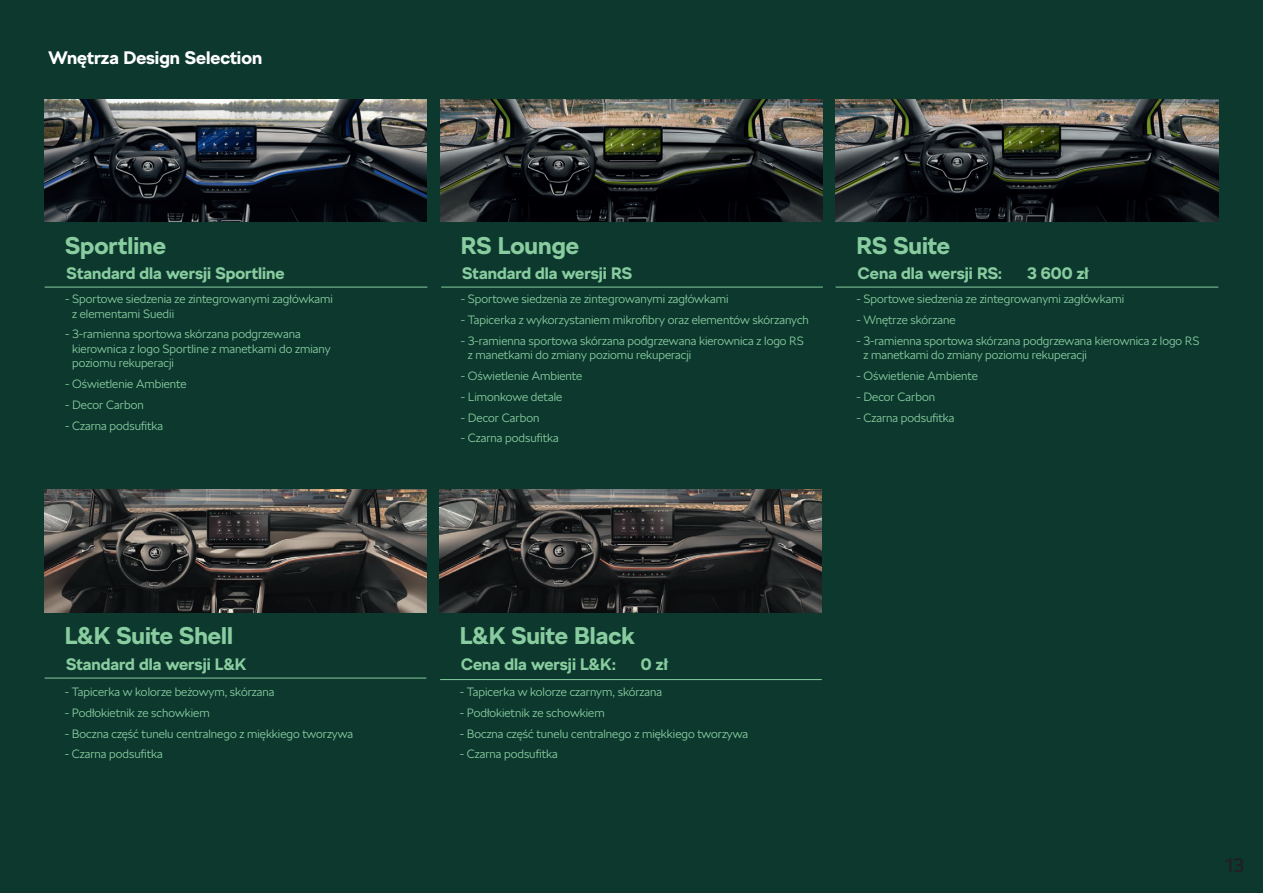
<style>
.page{position:relative;width:1263px;height:893px;background:#0c382e}
.page>*{position:absolute;margin:0;border:0;box-sizing:border-box;transform-origin:0 0}
.t1{font:700 24px "SKODA Next";color:#88cc9f}
.t2{font:19.5px "SKODA Next";color:#231f20}
.t3{font:700 18px "SKODA Next";color:#fff}
.t4{font:700 16.5px "SKODA Next";color:#88cc9f}
.t5{font:300 12px/14.4px "SKODA Next";color:#88cc9f}
</style>
<div class="page">
<img style="left:439px;top:490px;width:382px;height:122px">
<img style="left:44px;top:490px;width:383px;height:122px">
<hr style="left:45px;top:287px;width:382px;height:1px;background:#88cc9f">
<hr style="left:441px;top:287px;width:382px;height:1px;background:#88cc9f">
<hr style="left:836px;top:287px;width:382px;height:1px;background:#88cc9f">
<hr style="left:440px;top:679px;width:382px;height:1px;background:#88cc9f">
<hr style="left:45px;top:678px;width:381px;height:1px;background:#88cc9f">
<img style="left:45px;top:99px;width:381px;height:123px">
<img style="left:440px;top:99px;width:383px;height:123px">
<img style="left:836px;top:99px;width:382px;height:123px">
<h3 class="t3" style="left:49px;top:47px;width:215px">Wnętrza Design Selection</h3>
<h1 class="t1" style="left:65px;top:231px;width:102px">Sportline</h1>
<h3 class="t4" style="left:67px;top:263px;width:220px">Standard dla wersji Sportline</h3>
<p class="t5" style="left:72px;top:292px;width:262px;text-indent:-7px">- Sportowe siedzenia ze zintegrowanymi zagłówkami z elementami Suedii</p>
<p class="t5" style="left:72px;top:327px;width:260px;text-indent:-7px">- 3-ramienna sportowa skórzana podgrzewana kierownica z logo Sportline z manetkami do zmiany poziomu rekuperacji</p>
<p class="t5" style="left:65px;top:377px;width:123px">- Oświetlenie Ambiente</p>
<p class="t5" style="left:65px;top:397px;width:80px">- Decor Carbon</p>
<p class="t5" style="left:65px;top:418px;width:100px">- Czarna podsufitka</p>
<h1 class="t1" style="left:65px;top:622px;width:170px">L&amp;K Suite Shell</h1>
<h3 class="t4" style="left:66px;top:654px;width:182px">Standard dla wersji L&amp;K</h3>
<p class="t5" style="left:65px;top:685px;width:211px">- Tapicerka w kolorze beżowym, skórzana</p>
<p class="t5" style="left:65px;top:705px;width:147px">- Podłokietnik ze schowkiem</p>
<p class="t5" style="left:65px;top:726px;width:290px">- Boczna część tunelu centralnego z miękkiego tworzywa</p>
<p class="t5" style="left:65px;top:747px;width:100px">- Czarna podsufitka</p>
<h1 class="t1" style="left:461px;top:231px;width:120px">RS Lounge</h1>
<h3 class="t4" style="left:462px;top:263px;width:171px">Standard dla wersji RS</h3>
<p class="t5" style="left:461px;top:292px;width:269px">- Sportowe siedzenia ze zintegrowanymi zagłówkami</p>
<p class="t5" style="left:461px;top:313px;width:350px">- Tapicerka z wykorzystaniem mikrofibry oraz elementów skórzanych</p>
<p class="t5" style="left:468px;top:333px;width:337px;text-indent:-7px">- 3-ramienna sportowa skórzana podgrzewana kierownica z logo RS z manetkami do zmiany poziomu rekuperacji</p>
<p class="t5" style="left:461px;top:369px;width:123px">- Oświetlenie Ambiente</p>
<p class="t5" style="left:461px;top:389px;width:103px">- Limonkowe detale</p>
<p class="t5" style="left:461px;top:410px;width:80px">- Decor Carbon</p>
<p class="t5" style="left:461px;top:431px;width:100px">- Czarna podsufitka</p>
<h1 class="t1" style="left:856px;top:231px;width:95px">RS Suite</h1>
<h3 class="t4" style="left:858px;top:263px;width:145px">Cena dla wersji RS:</h3>
<h3 class="t4" style="left:1027px;top:263px;width:63px">3 600 zł</h3>
<p class="t5" style="left:856px;top:292px;width:269px">- Sportowe siedzenia ze zintegrowanymi zagłówkami</p>
<p class="t5" style="left:856px;top:313px;width:101px">- Wnętrze skórzane</p>
<p class="t5" style="left:863px;top:333px;width:337px;text-indent:-7px">- 3-ramienna sportowa skórzana podgrzewana kierownica z logo RS z manetkami do zmiany poziomu rekuperacji</p>
<p class="t5" style="left:856px;top:369px;width:123px">- Oświetlenie Ambiente</p>
<p class="t5" style="left:856px;top:389px;width:80px">- Decor Carbon</p>
<p class="t5" style="left:856px;top:410px;width:100px">- Czarna podsufitka</p>
<h1 class="t1" style="left:460px;top:622px;width:176px">L&amp;K Suite Black</h1>
<h3 class="t4" style="left:461px;top:654px;width:156px">Cena dla wersji L&amp;K:</h3>
<h3 class="t4" style="left:641px;top:654px;width:28px">0 zł</h3>
<p class="t5" style="left:460px;top:685px;width:204px">- Tapicerka w kolorze czarnym, skórzana</p>
<p class="t5" style="left:460px;top:705px;width:147px">- Podłokietnik ze schowkiem</p>
<p class="t5" style="left:460px;top:726px;width:290px">- Boczna część tunelu centralnego z miękkiego tworzywa</p>
<p class="t5" style="left:460px;top:747px;width:100px">- Czarna podsufitka</p>
<h2 class="t2" style="left:1225px;top:854px;width:21px">13</h2>
</div>
